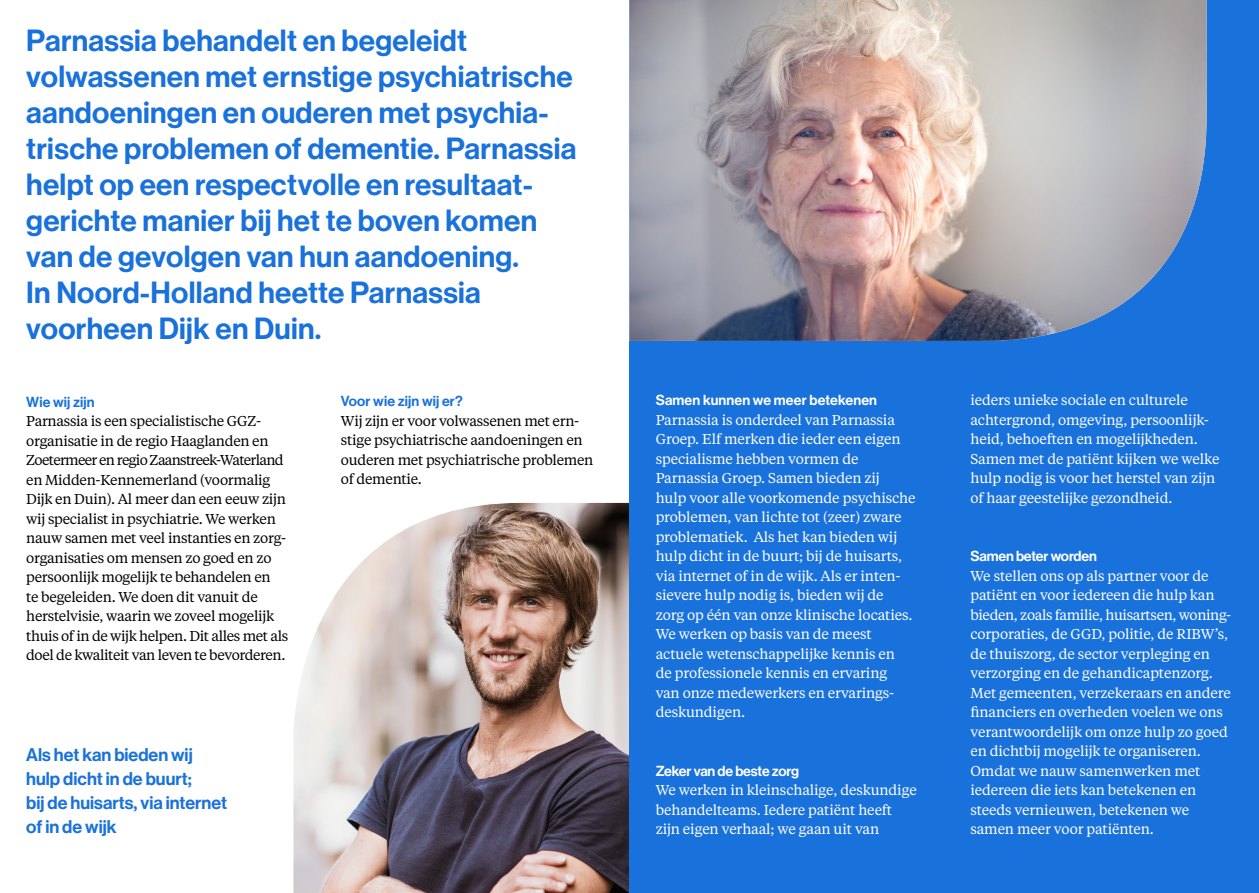
<style>
.page{position:relative;width:1259px;height:893px;background:#fff}
.page>*{position:absolute;margin:0;border:0;box-sizing:border-box;transform-origin:0 0}
.t1{font:500 30px/36px "Haas Grot Disp R 65";letter-spacing:.01em;color:#1971db}
.t2{font:500 18px/24px "Haas Grot Disp R 65";color:#1971db}
.t3{font:14.25px/19.5px "Tiempos Text";letter-spacing:-.01em;color:#fff}
.t4{font:14.25px/19.5px "Tiempos Text";letter-spacing:-.02em;color:#000}
.t5{font:500 14.25px "Haas Grot Disp R 65";letter-spacing:-.01em;color:#fff}
.t6{font:500 14.25px "Haas Grot Disp R 65";letter-spacing:.01em;color:#1971db}
.t7{font:500 14.25px "Haas Grot Disp R 65";letter-spacing:.01em;color:#fff}
</style>
<div class="page">
<img style="left:293px;top:503px;width:336px;height:390px">
<div style="left:629px;top:0;width:630px;height:893px;background:#1971db"></div>
<img style="left:629px;top:0;width:577px;height:341px">
<p class="t1" style="left:26px;top:23px;width:552px">Parnassia behandelt en begeleidt volwassenen met ernstige psychiatrische aandoeningen en ouderen met psychia&shy;trische problemen of dementie. Parnassia helpt op een respectvolle en resultaat&shy;gerichte manier bij het te boven komen van de gevolgen van hun aandoening.<br>In Noord-Holland heette Parnassia voorheen Dijk en Duin.</p>
<p class="t6" style="left:26px;top:393px;width:70px">Wie wij zijn</p>
<p class="t4" style="left:26px;top:411px;width:263px">Parnassia is een specialistische GGZ&shy;organisatie in de regio Haaglanden en Zoetermeer en regio Zaanstreek-Waterland en Midden-Kennemerland (voormalig Dijk en Duin). Al meer dan een eeuw zijn wij specialist in psychiatrie. We werken nauw samen met veel instanties en zorg&shy;organisaties om mensen zo goed en zo persoonlijk mogelijk te behandelen en<br>te begeleiden. We doen dit vanuit de herstelvisie, waarin we zoveel mogelijk thuis of in de wijk helpen. Dit alles met als doel de kwaliteit van leven te bevorderen.</p>
<p class="t2" style="left:26px;top:742px;width:202px">Als het kan bieden wij hulp dicht in de buurt;<br>bij de huisarts, via internet of in de wijk</p>
<p class="t6" style="left:341px;top:393px;width:123px">Voor wie zijn wij er?</p>
<p class="t4" style="left:341px;top:410px;width:254px">Wij zijn er voor volwassenen met ern&shy;stige psychiatrische aandoeningen en ouderen met psychiatrische problemen of dementie.</p>
<p class="t7" style="left:656px;top:392px;width:223px">Samen kunnen we meer betekenen</p>
<p class="t3" style="left:656px;top:409px;width:261px">Parnassia is onderdeel van Parnassia Groep. Elf merken die ieder een eigen specialisme hebben vormen de Parnassia Groep. Samen bieden zij<br>hulp voor alle voorkomende psychische problemen, van lichte tot (zeer) zware problematiek. Als het kan bieden wij hulp dicht in de buurt; bij de huisarts, via internet of in de wijk. Als er inten&shy;sievere hulp nodig is, bieden wij de zorg op één van onze klinische locaties.<br>We werken op basis van de meest actuele wetenschappelijke kennis en<br>de professionele kennis en ervaring<br>van onze medewerkers en ervarings&shy;deskundigen.</p>
<p class="t5" style="left:656px;top:762px;width:145px">Zeker van de beste zorg</p>
<p class="t3" style="left:656px;top:780px;width:263px">We werken in kleinschalige, deskundige behandelteams. Iedere patiënt heeft zijn eigen verhaal; we gaan uit van</p>
<p class="t3" style="left:970px;top:390px;width:250px">ieders unieke sociale en culturele achtergrond, omgeving, persoonlijk&shy;heid, behoeften en mogelijkheden.<br>Samen met de patiënt kijken we welke hulp nodig is voor het herstel van zijn of haar geestelijke gezondheid.</p>
<p class="t5" style="left:970px;top:548px;width:128px">Samen beter worden</p>
<p class="t3" style="left:970px;top:565px;width:262px">We stellen ons op als partner voor de patiënt en voor iedereen die hulp kan bieden, zoals familie, huisartsen, woning&shy;corporaties, de GGD, politie, de RIBW’s, de thuiszorg, de sector verpleging en verzorging en de gehandicaptenzorg.<br>Met gemeenten, verzekeraars en andere financiers en overheden voelen we ons verantwoordelijk om onze hulp zo goed en dichtbij mogelijk te organiseren.<br>Omdat we nauw samenwerken met iedereen die iets kan betekenen en steeds vernieuwen, betekenen we samen meer voor patiënten.</p>
</div>
